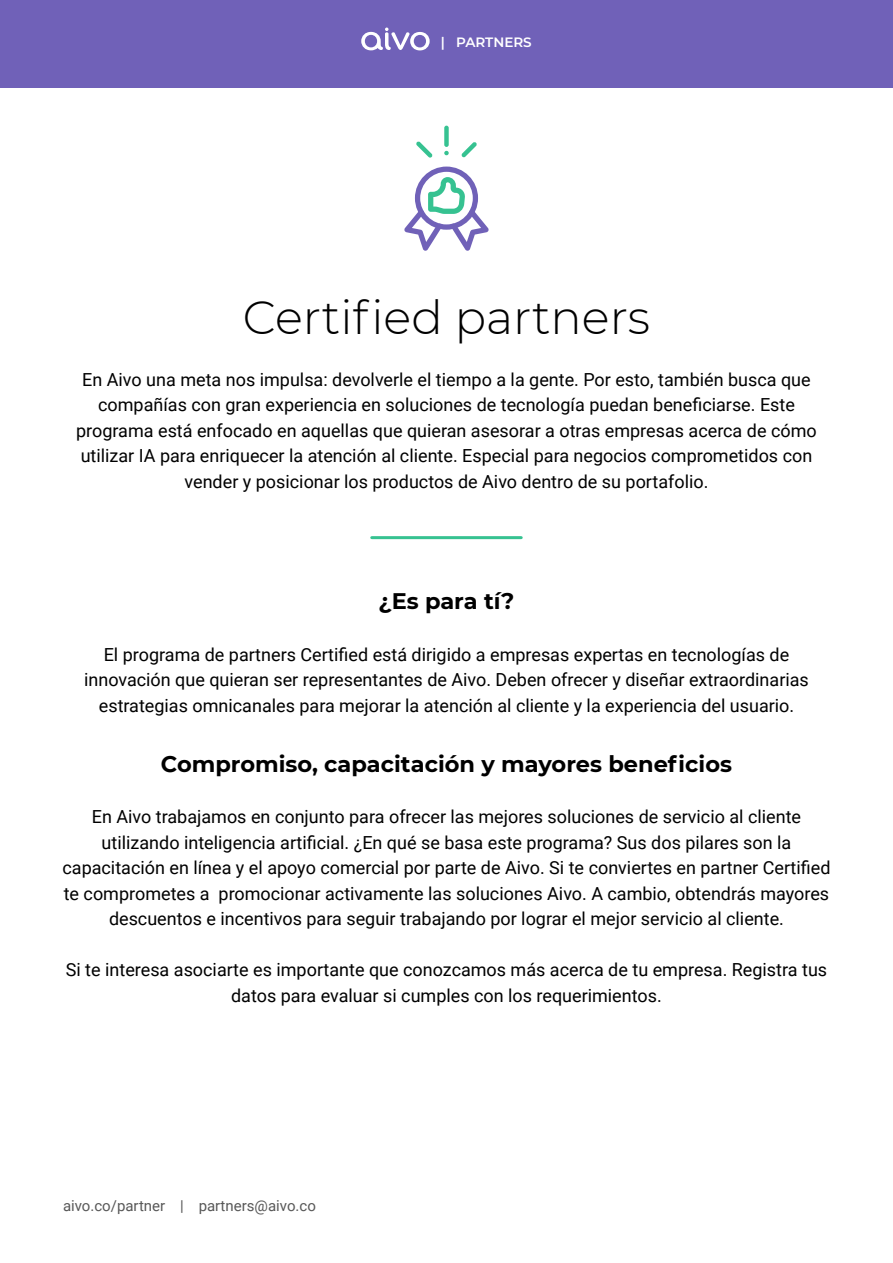
<style>
.page{position:relative;width:893px;height:1263px;background:#fff}
.page>*{position:absolute;margin:0;border:0;box-sizing:border-box;transform-origin:0 0}
.t1{font:300 46.5px "Montserrat";color:#000}
.t2{font:700 22.5px "Montserrat";color:#000}
.t3{font:18px/25.5px "Roboto";color:#000;text-align:center}
.t4{font:15px "Roboto";color:#585858}
.t5{font:600 13.5px "Montserrat";color:#fff}
</style>
<div class="page">
<div style="left:0;top:0;width:893px;height:87px;background:#7061b8"></div>
<svg style="left:361px;top:28px;width:69px;height:22px"></svg>
<div style="left:444px;top:126px;width:5px;height:21px;background:#36c291;border-radius:2px"></div>
<svg style="left:444px;top:151px;width:5px;height:4px"></svg>
<svg style="left:416px;top:141px;width:16px;height:17px"></svg>
<svg style="left:461px;top:142px;width:16px;height:15px"></svg>
<svg style="left:404px;top:167px;width:85px;height:84px"></svg>
<hr style="left:372px;top:536px;width:149px;height:3px;background:#36c291">
<p class="t5" style="left:441px;top:33px;width:92px">| PARTNERS</p>
<h1 class="t1" style="left:243px;top:286px;width:409px">Certified partners</h1>
<p class="t3" style="left:76px;top:366px;width:742px">En Aivo una meta nos impulsa: devolverle el tiempo a la gente. Por esto, también busca que compañías con gran experiencia en soluciones de tecnología puedan beneficiarse. Este programa está enfocado en aquellas que quieran asesorar a otras empresas acerca de cómo utilizar IA para enriquecer la atención al cliente. Especial para negocios comprometidos con vender y posicionar los productos de Aivo dentro de su portafolio.</p>
<p class="t2" style="left:378px;top:585px;width:137px">¿Es para tí?</p>
<p class="t3" style="left:84px;top:641px;width:726px">El programa de partners Certified está dirigido a empresas expertas en tecnologías de innovación que quieran ser representantes de Aivo. Deben ofrecer y diseñar extraordinarias estrategias omnicanales para mejorar la atención al cliente y la experiencia del usuario.</p>
<p class="t2" style="left:161px;top:747px;width:573px">Compromiso, capacitación y mayores beneficios</p>
<p class="t3" style="left:62px;top:803px;width:770px">En Aivo trabajamos en conjunto para ofrecer las mejores soluciones de servicio al cliente utilizando inteligencia artificial. ¿En qué se basa este programa? Sus dos pilares son la capacitación en línea y el apoyo comercial por parte de Aivo. Si te conviertes en partner Certified te comprometes a promocionar activamente las soluciones Aivo. A cambio, obtendrás mayores descuentos e incentivos para seguir trabajando por lograr el mejor servicio al cliente.</p>
<p class="t3" style="left:66px;top:957px;width:763px">Si te interesa asociarte es importante que conozcamos más acerca de tu empresa. Registra tus datos para evaluar si cumples con los requerimientos.</p>
<p class="t4" style="left:63px;top:1195px;width:254px">aivo.co/partner | partners@aivo.co</p>
</div>
